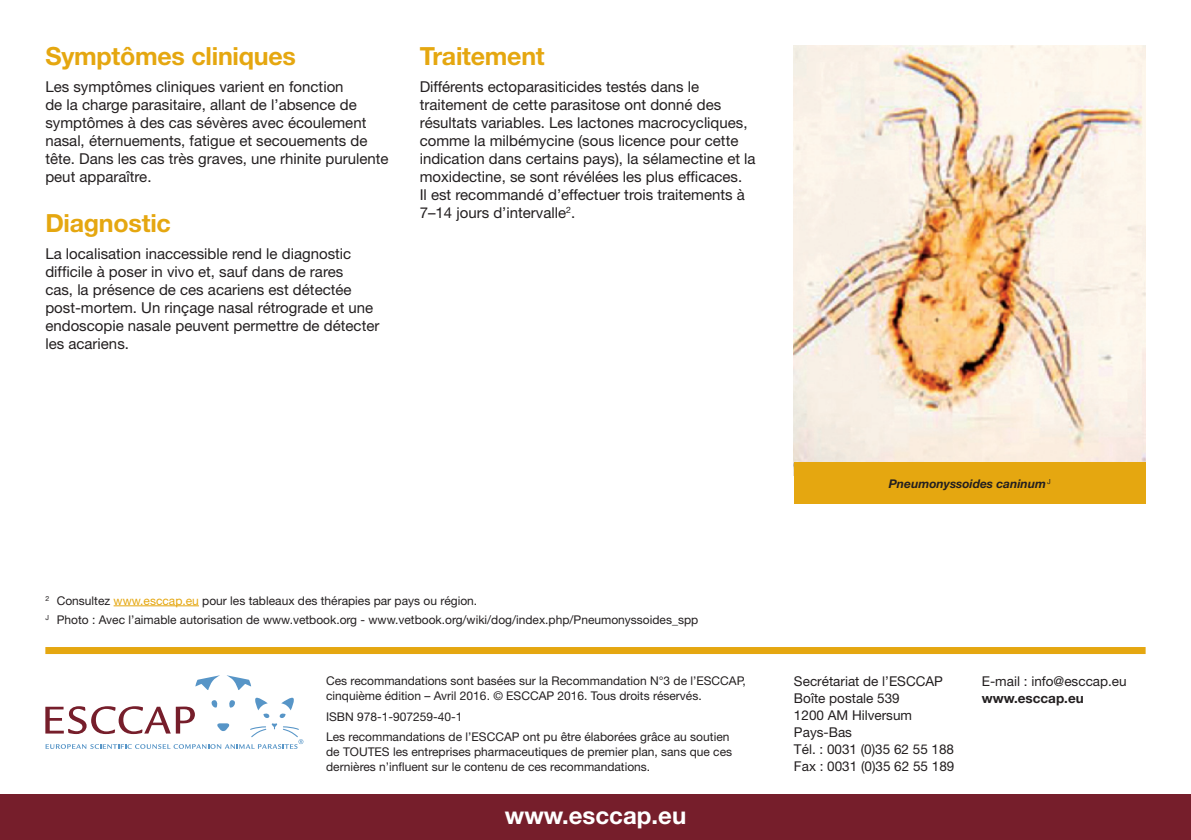
<style>
.page{position:relative;width:1191px;height:840px;background:#fff}
.page>*{position:absolute;margin:0;border:0;box-sizing:border-box;transform-origin:0 0}
.t1{font:700 25px "Helvetica Neue";letter-spacing:-.01em;color:#e5a710}
.t2{font:700 24px "Helvetica Neue";color:#fff}
.t3{font:15px/18px "Helvetica Neue";color:#231f20}
.t4{font:13.6px/17px "Helvetica Neue";color:#231f20}
.t5{font:700 13.6px "Helvetica Neue";color:#231f20}
.t6{font:12px/15px "Helvetica Neue";color:#231f20}
.t7{font:italic 700 12px "Helvetica Neue";color:#231f20}
.s1{color:#e5a710}
</style>
<div class="page">
<img style="left:794px;top:45px;width:351px;height:417px">
<div style="left:794px;top:462px;width:351px;height:41px;background:#e5a710"></div>
<hr style="left:114px;top:605px;width:85px;height:1px;background:#e5a710">
<div style="left:0;top:794px;width:1191px;height:45px;background:#761e2b"></div>
<div style="left:45px;top:646px;width:1100px;height:7px;background:#e5a710"></div>
<svg style="left:227px;top:675px;width:24px;height:14px"></svg>
<svg style="left:195px;top:675px;width:25px;height:14px"></svg>
<svg style="left:45px;top:697px;width:258px;height:51px"></svg>
<h1 class="t1" style="left:45px;top:41px;width:252px">Symptômes cliniques</h1>
<p class="t3" style="left:45px;top:77px;width:345px">Les symptômes cliniques varient en fonction<br>de la charge parasitaire, allant de l’absence de symptômes à des cas sévères avec écoulement nasal, éternuements, fatigue et secouements de tête. Dans les cas très graves, une rhinite purulente peut apparaître.</p>
<h1 class="t1" style="left:45px;top:208px;width:127px">Diagnostic</h1>
<p class="t3" style="left:45px;top:244px;width:335px">La localisation inaccessible rend le diagnostic difficile à poser in vivo et, sauf dans de rares<br>cas, la présence de ces acariens est détectée post-mortem. Un rinçage nasal rétrograde et une endoscopie nasale peuvent permettre de détecter les acariens.</p>
<h1 class="t1" style="left:420px;top:41px;width:127px">Traitement</h1>
<p class="t3" style="left:420px;top:77px;width:337px">Différents ectoparasiticides testés dans le traitement de cette parasitose ont donné des résultats variables. Les lactones macrocycliques, comme la milbémycine (sous licence pour cette indication dans certains pays), la sélamectine et la moxidectine, se sont révélées les plus efficaces.<br>Il est recommandé d’effectuer trois traitements à 7–14 jours d’intervalle<sup>2</sup>.</p>
<p class="t6" style="left:45px;top:590px;width:654px;line-height:19.6px"><sup>2</sup> Consultez <span class="s1">www.esccap.eu</span> pour les tableaux des thérapies par pays ou région.<br><sup>J</sup> Photo : Avec l’aimable autorisation de www.vetbook.org - www.vetbook.org/wiki/dog/index.php/Pneumonyssoides_spp</p>
<p class="t6" style="left:326px;top:672px;width:421px">Ces recommandations sont basées sur la Recommandation N°3 de l’ESCCAP, cinquième édition – Avril 2016. © ESCCAP 2016. Tous droits réservés.</p>
<p class="t6" style="left:326px;top:705px;width:405px;line-height:20.6px">ISBN 978-1-907259-40-1<br>Les recommandations de l’ESCCAP ont pu être élaborées grâce au soutien</p>
<p class="t6" style="left:326px;top:743px;width:407px">de TOUTES les entreprises pharmaceutiques de premier plan, sans que ces dernières n’influent sur le contenu de ces recommandations.</p>
<h2 class="t2" style="left:505px;top:799px;width:183px">www.esccap.eu</h2>
<p class="t7" style="left:889px;top:475px;width:163px">Pneumonyssoides caninum<sup>J</sup></p>
<p class="t4" style="left:794px;top:672px;width:162px">Secrétariat de l’ESCCAP<br>Boîte postale 539<br>1200 AM Hilversum<br>Pays-Bas<br>Tél. : 0031 (0)35 62 55 188<br>Fax : 0031 (0)35 62 55 189</p>
<p class="t4" style="left:981px;top:672px;width:146px">E-mail : info@esccap.eu</p>
<p class="t5" style="left:981px;top:689px;width:103px">www.esccap.eu</p>
</div>
